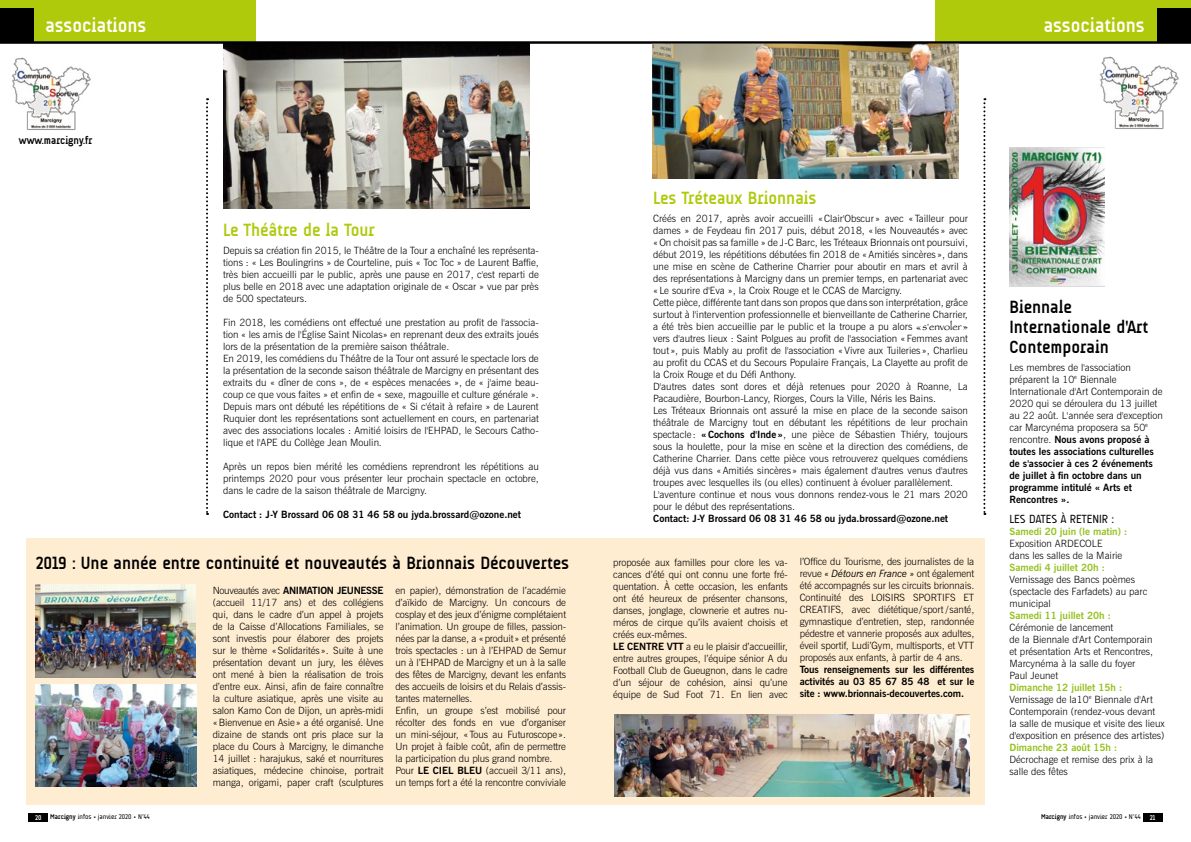
<style>
.page{position:relative;width:1191px;height:842px;background:#fff}
.page>*{position:absolute;margin:0;border:0;box-sizing:border-box;transform-origin:0 0}
.t1{font:700 20px "A Udimat";color:#fff}
.t2{font:700 18px/20px "A Udimat";color:#000}
.t3{font:700 18px "A Udimat";color:#afca0b}
.t4{font:12px "A Udimat";color:#000}
.t5{font:700 11px "A Udimat";color:#000}
.t6{font:300 10px/12px "News Gothic BT";color:#000}
.t7{font:700 10px/12px "News Gothic BT";color:#000;text-align:justify}
.t8{font:700 10px "News Gothic BT";color:#95c11f}
.t9{font:7px "A Udimat";color:#000}
.t10{font:700 7px "A Udimat";color:#fff}
.s1{font-family:"Papyrus Plain";font-weight:400}
.s2{font-weight:700}
.s3{font-weight:400;font-style:italic}
.s4{font-weight:700;color:#95c11f}
</style>
<div class="page">
<div style="left:26px;top:539px;width:959px;height:266px;background:#ffedd1"></div>
<div style="left:28px;top:813px;width:20px;height:8px;background:#000"></div>
<div style="left:1142px;top:813px;width:20px;height:8px;background:#000"></div>
<img style="left:12px;top:57px;width:79px;height:73px">
<img style="left:1100px;top:56px;width:79px;height:73px">
<div style="left:935px;top:0;width:256px;height:43px;background:#afca0b"></div>
<div style="left:1157px;top:9px;width:34px;height:34px;background:#000"></div>
<div style="left:0;top:0;width:255px;height:43px;background:#afca0b"></div>
<div style="left:0;top:9px;width:34px;height:34px;background:#000"></div>
<img style="left:1010px;top:147px;width:94px;height:140px">
<svg style="left:983px;top:98px;width:2px;height:417px"></svg>
<svg style="left:206px;top:98px;width:2px;height:417px"></svg>
<img style="left:652px;top:44px;width:306px;height:134px">
<img style="left:223px;top:44px;width:306px;height:164px">
<img style="left:36px;top:585px;width:160px;height:93px">
<img style="left:614px;top:715px;width:355px;height:82px">
<img style="left:36px;top:684px;width:161px;height:103px">
<hr style="left:0;top:42px;width:1191px;height:2px;background:#000">
<h1 class="t1" style="left:45px;top:14px;width:102px">associations</h1>
<h1 class="t1" style="left:1043px;top:14px;width:102px">associations</h1>
<p class="t5" style="left:19px;top:135px;width:75px">www.marcigny.fr</p>
<h2 class="t3" style="left:223px;top:220px;width:153px">Le Théâtre de la Tour</h2>
<p class="t6" style="left:223px;top:244px;width:317px;text-align:justify">Depuis sa création fin 2015, le Théâtre de la Tour a enchaîné les représenta&shy;tions : « Les Boulingrins » de Courteline, puis « Toc Toc » de Laurent Baffie, très bien accueilli par le public, après une pause en 2017, c'est reparti de plus belle en 2018 avec une adaptation originale de « Oscar » vue par près de 500 spectateurs.</p>
<p class="t6" style="left:223px;top:316px;width:317px">Fin 2018, les comédiens ont effectué une prestation au profit de l'associa&shy;tion « les amis de l'Église Saint Nicolas» en reprenant deux des extraits joués lors de la présentation de la première saison théâtrale.<br>En 2019, les comédiens du Théâtre de la Tour ont assuré le spectacle lors de la présentation de la seconde saison théâtrale de Marcigny en présentant des extraits du « dîner de cons », de « espèces menacées », de « j'aime beau&shy;coup ce que vous faites » et enfin de « sexe, magouille et culture générale ».<br>Depuis mars ont débuté les répétitions de « Si c'était à refaire » de Laurent Ruquier dont les représentations sont actuellement en cours, en partenariat avec des associations locales : Amitié loisirs de l'EHPAD, le Secours Catho&shy;lique et l'APE du Collège Jean Moulin.</p>
<p class="t6" style="left:223px;top:460px;width:317px;text-align:justify">Après un repos bien mérité les comédiens reprendront les répétitions au printemps 2020 pour vous présenter leur prochain spectacle en octobre, dans le cadre de la saison théâtrale de Marcigny.</p>
<p class="t7" style="left:223px;top:508px;width:299px">Contact : J-Y Brossard 06 08 31 46 58 ou jyda.brossard@ozone.net</p>
<h2 class="t3" style="left:653px;top:188px;width:165px">Les Tréteaux Brionnais</h2>
<p class="t6" style="left:653px;top:212px;width:316px">Créés en 2017, après avoir accueilli «Clair'Obscur » avec «Tailleur pour dames » de Feydeau fin 2017 puis, début 2018, «les Nouveautés» avec «On choisit pas sa famille » de J-C Barc, les Tréteaux Brionnais ont poursuivi, début 2019, les répétitions débutées fin 2018 de «Amitiés sincères », dans une mise en scène de Catherine Charrier pour aboutir en mars et avril à des représentations à Marcigny dans un premier temps, en partenariat avec «Le sourire d'Eva », la Croix Rouge et le CCAS de Marcigny.<br>Cette pièce, différente tant dans son propos que dans son interprétation, grâce surtout à l'intervention professionnelle et bienveillante de Catherine Charrier, a été très bien accueillie par le public et la troupe a pu alors <span class="s1">« s'envoler» </span>vers d'autres lieux : Saint Polgues au profit de l'association «Femmes avant tout », puis Mably au profit de l'association «Vivre aux Tuileries », Charlieu au profit du CCAS et du Secours Populaire Français, La Clayette au profit de la Croix Rouge et du Défi Anthony.<br>D'autres dates sont dores et déjà retenues pour 2020 à Roanne, La Pacaudière, Bourbon-Lancy, Riorges, Cours la Ville, Néris les Bains.<br>Les Tréteaux Brionnais ont assuré la mise en place de la seconde saison théâtrale de Marcigny tout en débutant les répétitions de leur prochain spectacle : <span class="s2">«Cochons d'Inde»</span>, une pièce de Sébastien Thiéry, toujours sous la houlette, pour la mise en scène et la direction des comédiens, de Catherine Charrier. Dans cette pièce vous retrouverez quelques comédiens déjà vus dans «Amitiés sincères » mais également d'autres venus d'autres troupes avec lesquelles ils (ou elles) continuent à évoluer parallèlement.<br>L'aventure continue et nous vous donnons rendez-vous le 21 mars 2020 pour le début des représentations.</p>
<p class="t7" style="left:653px;top:512px;width:296px">Contact: J-Y Brossard 06 08 31 46 58 ou jyda.brossard@ozone.net</p>
<h2 class="t2" style="left:36px;top:553px;width:535px">2019 : Une année entre continuité et nouveautés à Brionnais Découvertes</h2>
<p class="t6" style="left:613px;top:556px;width:176px">proposée aux familles pour clore les va&shy;cances d’été qui ont connu une forte fré&shy;quentation. À cette occasion, les enfants ont été heureux de présenter chansons, danses, jonglage, clownerie et autres nu&shy;méros de cirque qu’ils avaient choisis et créés eux-mêmes.<br><span class="s2">LE CENTRE VTT</span> a eu le plaisir d’accueillir, entre autres groupes, l’équipe sénior A du Football Club de Gueugnon, dans le cadre d’un séjour de cohésion, ainsi qu’une équipe de Sud Foot 71. En lien avec</p>
<p class="t6" style="left:799px;top:555px;width:176px;text-align:justify">l’Office du Tourisme, des journalistes de la revue <span class="s3">« Détours en France »</span> ont également été accompagnés sur les circuits brionnais.<br>Continuité des LOISIRS SPORTIFS ET CREATIFS, avec diététique/sport /santé, gymnastique d’entretien, step, randonnée pédestre et vannerie proposés aux adultes, éveil sportif, Ludi’Gym, multisports, et VTT proposés aux enfants, à partir de 4 ans.</p>
<p class="t6" style="left:213px;top:584px;width:172px;text-align:justify">Nouveautés avec <span class="s2">ANIMATION JEUNESSE </span>(accueil 11/17 ans) et des collégiens qui, dans le cadre d’un appel à projets de la Caisse d’Allocations Familiales, se sont investis pour élaborer des projets sur le thème «Solidarités». Suite à une présentation devant un jury, les élèves ont mené à bien la réalisation de trois d’entre eux. Ainsi, afin de faire connaître la culture asiatique, après une visite au salon Kamo Con de Dijon, un après-midi «Bienvenue en Asie» a été organisé. Une dizaine de stands ont pris place sur la place du Cours à Marcigny, le dimanche 14 juillet : harajukus, saké et nourritures asiatiques, médecine chinoise, portrait manga, origami, paper craft (sculptures</p>
<p class="t6" style="left:395px;top:584px;width:172px">en papier), démonstration de l’académie d’aïkido de Marcigny. Un concours de cosplay et des jeux d’énigme complétaient l’animation. Un groupe de filles, passion&shy;nées par la danse, a «produit» et présenté trois spectacles : un à l’EHPAD de Semur un à l’EHPAD de Marcigny et un à la salle des fêtes de Marcigny, devant les enfants des accueils de loisirs et du Relais d’assis&shy;tantes maternelles.<br>Enfin, un groupe s’est mobilisé pour récolter des fonds en vue d’organiser un mini-séjour, «Tous au Futuroscope».<br>Un projet à faible coût, afin de permettre la participation du plus grand nombre.<br>Pour <span class="s2">LE CIEL BLEU</span> (accueil 3/11 ans), un temps fort a été la rencontre conviviale</p>
<p class="t7" style="left:799px;top:663px;width:176px">Tous renseignements sur les différentes activités au 03 85 67 85 48 et sur le site : www.brionnais-decouvertes.com.</p>
<h2 class="t2" style="left:1009px;top:297px;width:140px">Biennale<br>Internationale d'Art<br>Contemporain</h2>
<p class="t6" style="left:1009px;top:361px;width:155px">Les membres de l'association préparent la 10<sup>e</sup> Biennale<br>Internationale d'Art Contemporain de<br>2020 qui se déroulera du 13 juillet au 22 août. L'année sera d'exception car Marcynéma proposera sa 50<sup>e </sup>rencontre. <span class="s2">Nous avons proposé à toutes les associations culturelles de s'associer à ces 2 événements de juillet à fin octobre dans un programme intitulé « Arts et<br>Rencontres ».</span></p>
<p class="t4" style="left:1009px;top:512px;width:106px">LES DATES À RETENIR :</p>
<p class="t8" style="left:1009px;top:525px;width:119px">Samedi 20 juin (le matin) :</p>
<p class="t6" style="left:1009px;top:537px;width:114px">Exposition ARDECOLE dans les salles de la Mairie</p>
<p class="t8" style="left:1009px;top:561px;width:97px">Samedi 4 juillet 20h :</p>
<p class="t6" style="left:1009px;top:573px;width:139px">Vernissage des Bancs poèmes (spectacle des Farfadets) au parc municipal</p>
<p class="t8" style="left:1009px;top:609px;width:103px">Samedi 11 juillet 20h :</p>
<p class="t6" style="left:1009px;top:621px;width:145px">Cérémonie de lancement<br>de la Biennale d'Art Contemporain et présentation Arts et Rencontres,<br>Marcynéma à la salle du foyer<br>Paul Jeunet</p>
<p class="t6" style="left:1009px;top:681px;width:157px"><span class="s4">Dimanche 12 juillet 15h :<br></span>Vernissage de la10<sup>e</sup> Biennale d'Art Contemporain (rendez-vous devant la salle de musique et visite des lieux d'exposition en présence des artistes)</p>
<p class="t8" style="left:1009px;top:741px;width:109px">Dimanche 23 août 15h :</p>
<p class="t6" style="left:1009px;top:753px;width:145px">Décrochage et remise des prix à la salle des fêtes</p>
<p class="t10" style="left:35px;top:813px;width:8px">20</p>
<p class="t9" style="left:50px;top:813px;width:101px"><span class="s2">Marcigny</span> infos • janvier 2020 • N°44</p>
<p class="t9" style="left:1041px;top:813px;width:101px"><span class="s2">Marcigny</span> infos • janvier 2020 • N°44</p>
<p class="t10" style="left:1150px;top:813px;width:7px">21</p>
</div>
